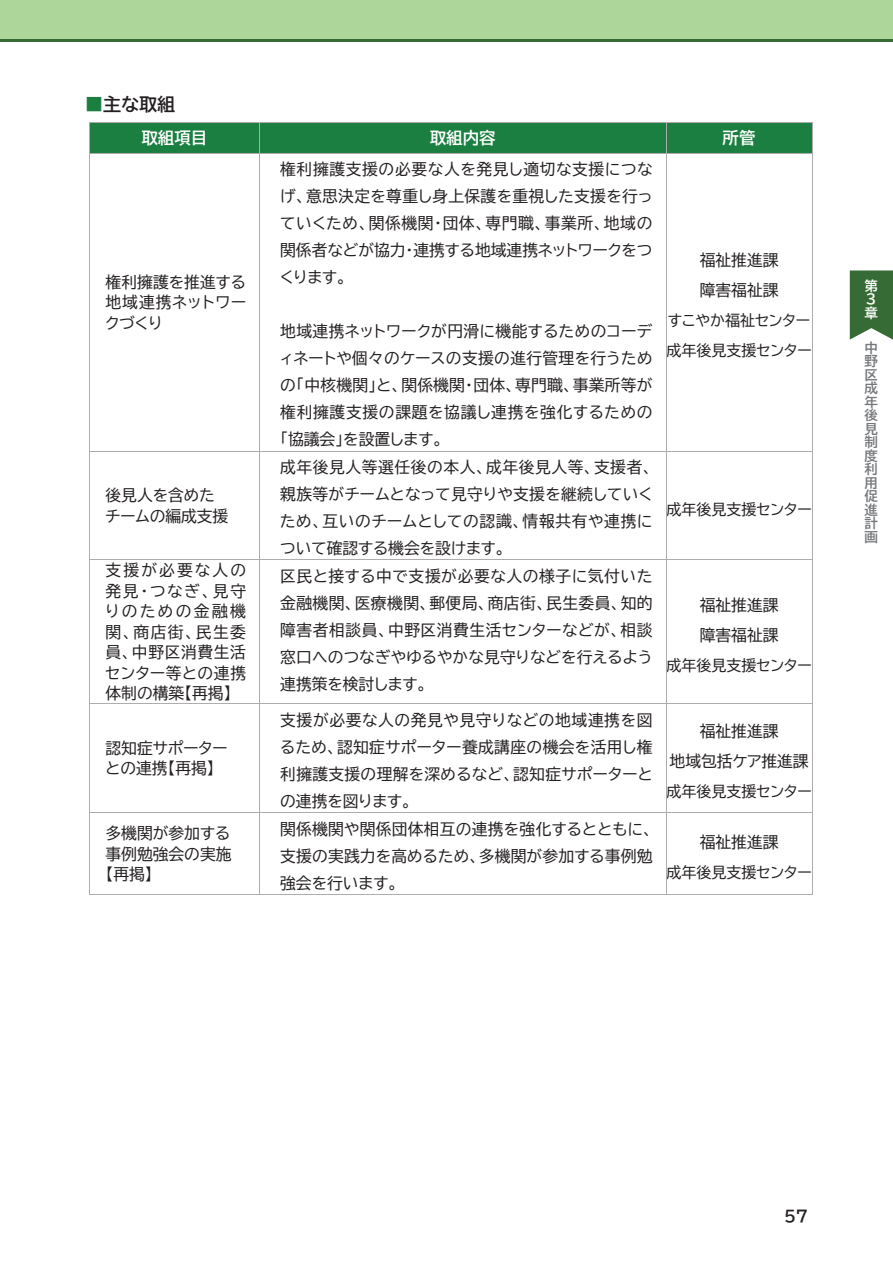
<style>
.page{position:relative;width:893px;height:1263px;background:#fff}
.page>*{position:absolute;margin:0;border:0;box-sizing:border-box;transform-origin:0 0}
.t1{font:18px "BIZ UD Gothic Bold";color:#231f20}
.t2{font:16.5px "BIZ UD Gothic Bold";color:#fff}
.t3{font:15.75px/27px "BIZ UD Gothic";letter-spacing:.01em;color:#231f20;text-align:justify}
.t4{font:15.75px "BIZ UD Gothic Bold";color:#231f20}
.t5{font:15.75px "BIZ UDP Gothic Bold";color:#231f20}
.t6{font:15px/30px "BIZ UD Gothic";color:#231f20}
.t7{font:13.5px/13.5px "BIZ UD Gothic Bold";color:#76787b;text-align:justify}
.t8{font:13.5px/13.5px "BIZ UD Gothic Bold";color:#fff}
.s1{color:#1b7f41}
</style>
<div class="page">
<div style="left:90px;top:123px;width:169px;height:30px;background:#1b7f41"></div>
<div style="left:260px;top:123px;width:406px;height:30px;background:#1b7f41"></div>
<div style="left:666px;top:123px;width:146px;height:30px;background:#1b7f41"></div>
<hr style="left:89px;top:122px;width:724px;height:1px;background:#aeacae">
<hr style="left:89px;top:123px;width:1px;height:30px;background:#aeacae">
<hr style="left:259px;top:123px;width:1px;height:30px;background:#aeacae">
<hr style="left:666px;top:123px;width:1px;height:30px;background:#aeacae">
<hr style="left:812px;top:123px;width:1px;height:30px;background:#aeacae">
<hr style="left:89px;top:153px;width:724px;height:1px;background:#aeacae">
<hr style="left:89px;top:154px;width:1px;height:297px;background:#aeacae">
<hr style="left:259px;top:154px;width:1px;height:297px;background:#aeacae">
<hr style="left:666px;top:154px;width:1px;height:297px;background:#aeacae">
<hr style="left:812px;top:154px;width:1px;height:297px;background:#aeacae">
<hr style="left:89px;top:451px;width:724px;height:1px;background:#aeacae">
<hr style="left:89px;top:451px;width:1px;height:108px;background:#aeacae">
<hr style="left:259px;top:451px;width:1px;height:108px;background:#aeacae">
<hr style="left:666px;top:451px;width:1px;height:108px;background:#aeacae">
<hr style="left:812px;top:451px;width:1px;height:108px;background:#aeacae">
<hr style="left:89px;top:559px;width:724px;height:1px;background:#aeacae">
<hr style="left:89px;top:560px;width:1px;height:143px;background:#aeacae">
<hr style="left:259px;top:560px;width:1px;height:143px;background:#aeacae">
<hr style="left:666px;top:560px;width:1px;height:143px;background:#aeacae">
<hr style="left:812px;top:560px;width:1px;height:143px;background:#aeacae">
<hr style="left:89px;top:703px;width:724px;height:1px;background:#aeacae">
<hr style="left:89px;top:704px;width:1px;height:108px;background:#aeacae">
<hr style="left:259px;top:704px;width:1px;height:108px;background:#aeacae">
<hr style="left:666px;top:704px;width:1px;height:108px;background:#aeacae">
<hr style="left:812px;top:704px;width:1px;height:108px;background:#aeacae">
<hr style="left:89px;top:812px;width:724px;height:1px;background:#aeacae">
<hr style="left:89px;top:813px;width:1px;height:82px;background:#aeacae">
<hr style="left:89px;top:894px;width:170px;height:1px;background:#aeacae">
<hr style="left:259px;top:813px;width:1px;height:82px;background:#aeacae">
<hr style="left:260px;top:894px;width:406px;height:1px;background:#aeacae">
<hr style="left:666px;top:813px;width:1px;height:82px;background:#aeacae">
<hr style="left:666px;top:894px;width:146px;height:1px;background:#aeacae">
<hr style="left:812px;top:813px;width:1px;height:82px;background:#aeacae">
<div style="left:0;top:0;width:893px;height:39px;background:#acd69a"></div>
<hr style="left:0;top:39px;width:893px;height:2px;background:#376b35">
<svg style="left:850px;top:270px;width:43px;height:70px;background:#4a7948"></svg>
<p class="t1" style="left:85px;top:95px;width:91px"><span class="s1">■</span>主な取組</p>
<p class="t2" style="left:141px;top:130px;width:67px">取組項目</p>
<p class="t2" style="left:430px;top:130px;width:67px">取組内容</p>
<p class="t2" style="left:723px;top:130px;width:34px">所管</p>
<p class="t3" style="left:106px;top:271px;width:142px;line-height:20.4px">権利擁護を推進する地域連携ネットワークづくり</p>
<p class="t3" style="left:106px;top:485px;width:124px;line-height:20.5px">後見人を含めたチームの編成支援</p>
<p class="t3" style="left:280px;top:156px;width:374px">権利擁護支援の必要な人を発見し適切な支援につなげ、意思決定を尊重し身上保護を重視した支援を行っていくため、関係機関・団体、専門職、事業所、地域の関係者などが協力・連携する地域連携ネットワークをつくります。</p>
<p class="t3" style="left:280px;top:318px;width:374px">地域連携ネットワークが円滑に機能するためのコーディネートや個々のケースの支援の進行管理を行うための「中核機関」と、関係機関・団体、専門職、事業所等が権利擁護支援の課題を協議し連携を強化するための「協議会」を設置します。</p>
<p class="t3" style="left:280px;top:454px;width:374px">成年後見人等選任後の本人、成年後見人等、支援者、親族等がチームとなって見守りや支援を継続していくため、互いのチームとしての認識、情報共有や連携について確認する機会を設けます。</p>
<p class="t3" style="left:106px;top:560px;width:142px;line-height:20.4px">支援が必要な人の発見・つなぎ、見守りのための金融機関、商店街、民生委員、中野区消費生活センター等との連携体制の構築【再掲】</p>
<p class="t3" style="left:280px;top:562px;width:374px">区民と接する中で支援が必要な人の様子に気付いた金融機関、医療機関、郵便局、商店街、民生委員、知的障害者相談員、中野区消費生活センターなどが、相談窓口へのつなぎやゆるやかな見守りなどを行えるよう連携策を検討します。</p>
<p class="t3" style="left:700px;top:245px;width:80px;line-height:30px">福祉推進課障害福祉課</p>
<p class="t6" style="left:666px;top:305px;width:147px">すこやか福祉センター成年後見支援センター</p>
<p class="t6" style="left:666px;top:494px;width:147px">成年後見支援センター</p>
<p class="t3" style="left:700px;top:590px;width:80px;line-height:30px">福祉推進課障害福祉課</p>
<p class="t6" style="left:666px;top:650px;width:147px">成年後見支援センター</p>
<p class="t3" style="left:106px;top:738px;width:124px;line-height:20.4px">認知症サポーターとの連携【再掲】</p>
<p class="t3" style="left:280px;top:706px;width:374px">支援が必要な人の発見や見守りなどの地域連携を図るため、認知症サポーター養成講座の機会を活用し権利擁護支援の理解を深めるなど、認知症サポーターとの連携を図ります。</p>
<p class="t3" style="left:670px;top:716px;width:141px;line-height:30px;text-align:center">福祉推進課<br>地域包括ケア推進課</p>
<p class="t6" style="left:666px;top:777px;width:147px">成年後見支援センター</p>
<p class="t3" style="left:106px;top:823px;width:128px;line-height:20.5px">多機関が参加する事例勉強会の実施【再掲】</p>
<p class="t3" style="left:280px;top:815px;width:374px">関係機関や関係団体相互の連携を強化するとともに、支援の実践力を高めるため、多機関が参加する事例勉強会を行います。</p>
<p class="t3" style="left:700px;top:828px;width:80px">福祉推進課</p>
<p class="t6" style="left:666px;top:857px;width:147px">成年後見支援センター</p>
<p class="t8" style="left:865px;top:279px;width:15px">第<br>３章</p>
<p class="t7" style="left:865px;top:341px;width:15px">中野区成年後見制度利用促進計画</p>
<p class="t5" style="left:784px;top:1208px;width:25px">57</p>
<p class="t4" style="left:774px;top:1210px;width:25px">59</p>
</div>
